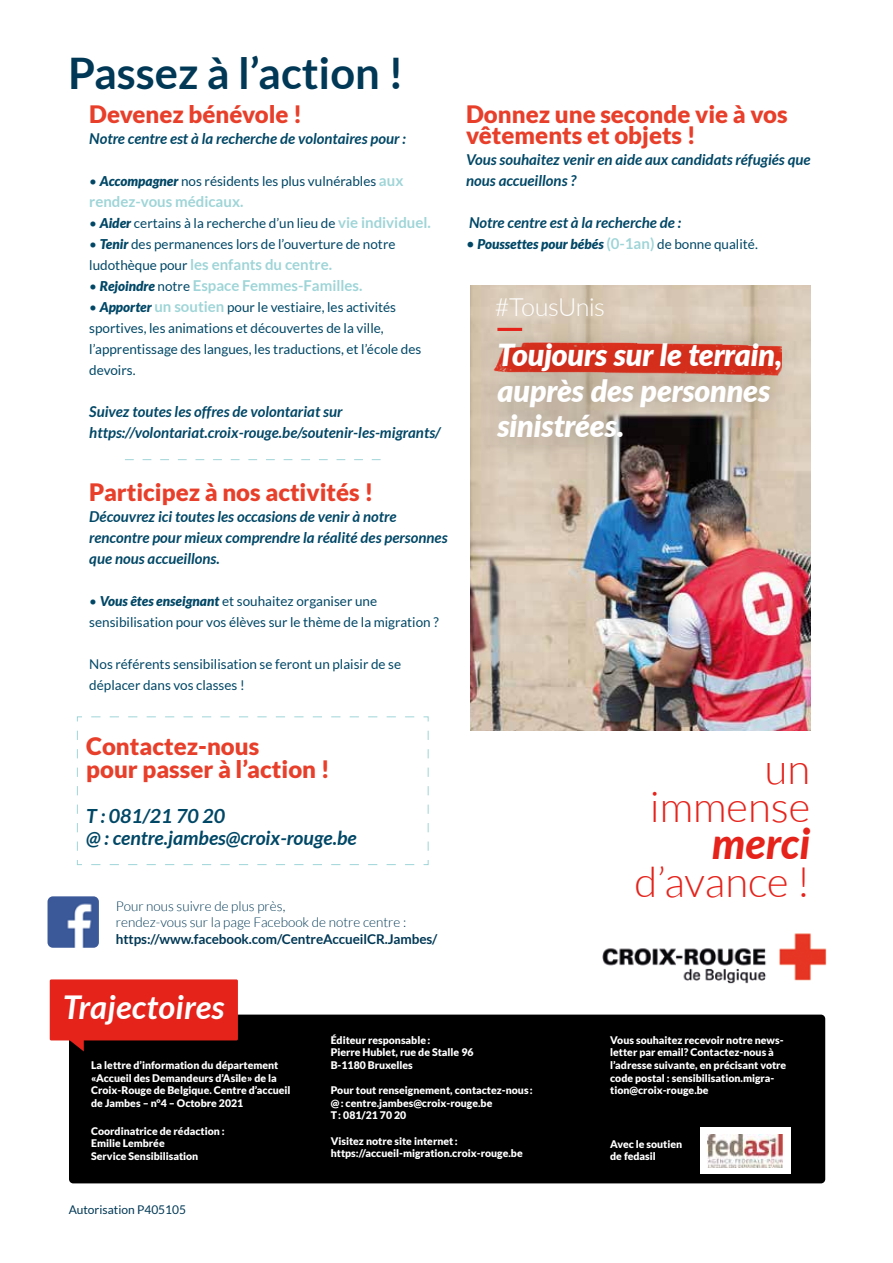
<style>
.page{position:relative;width:893px;height:1263px;background:#fff}
.page>*{position:absolute;margin:0;border:0;box-sizing:border-box;transform-origin:0 0}
.t1{font:700 43.5px "Lato";color:#003855}
.t2{font:300 42px/37.5px "Lato";color:#e5231b;text-align:right}
.t3{font:italic 800 42px "Lato";color:#e5231b}
.t4{font:italic 700 32.7px "Lato";letter-spacing:.01em;color:#fff}
.t5{font:italic 900 30.3px/35.7px "Lato";letter-spacing:-.01em;color:#fff}
.t6{font:300 25.2px "Lato";letter-spacing:-.02em;color:#fff}
.t7{font:900 24px/21px "Lato";color:#e83f2b}
.t8{font:italic 700 19.5px/22.5px "Lato";color:#004766}
.t9{font:italic 700 15px/21px "Lato";color:#004766}
.t10{font:700 15px "Lato";color:#9fd5d8}
.t11{font:13.5px/21px "Lato";color:#004766}
.t12{font:300 13.5px/16.5px "Lato";color:#003855}
.t13{font:700 13.5px "Lato";letter-spacing:-.005em;color:#003855}
.t14{font:italic 900 13.5px "Lato";color:#004766}
.t15{font:12px "Lato";color:#003855}
.t16{font:900 10.5px/12.6px "Lato";color:#fff}
.s1{font-weight:900;font-style:italic}
.s2{font-weight:700;font-size:15px;color:#9fd5d8}
.s3{font-weight:400;font-size:13.5px;color:#004766}
.s4{font-weight:900;font-style:italic;font-size:13.5px;color:#004766}
.s5{font-weight:400;font-style:normal;font-size:15px}
.s6{font-weight:700;font-style:normal;font-size:15px;color:#9fd5d8}
.s7{font-weight:400;font-style:normal}
</style>
<div class="page">
<div style="left:69px;top:1014px;width:756px;height:169px;background:#000;border-radius:4px"></div>
<div style="left:700px;top:1127px;width:90px;height:46px;background:#fff"></div>
<img style="left:707px;top:1135px;width:75px;height:32px">
<div style="left:50px;top:979px;width:188px;height:61px;background:#e5231b"></div>
<svg style="left:69px;top:1040px;width:15px;height:11px"></svg>
<svg style="left:77px;top:716px;width:352px;height:149px"></svg>
<svg style="left:125px;top:459px;width:256px;height:1px"></svg>
<img style="left:602px;top:933px;width:225px;height:51px">
<img style="left:48px;top:896px;width:51px;height:52px">
<img style="left:470px;top:285px;width:340px;height:445px">
<div style="left:472px;top:317px;width:333px;height:147px;background:#000;opacity:.34"></div>
<hr style="left:497px;top:328px;width:25px;height:3px;background:#e5231b">
<h1 class="t1" style="left:68px;top:48px;width:337px">Passez à l’action !</h1>
<h3 class="t7" style="left:89px;top:103px;width:215px">Devenez bénévole !</h3>
<h3 class="t9" style="left:89px;top:128px;width:318px">Notre centre est à la recherche de volontaires pour :</h3>
<p class="t11" style="left:89px;top:170px;width:316px">• <span class="s1">Accompagner</span> nos résidents les plus vulnérables <span class="s2">aux</span></p>
<h3 class="t10" style="left:89px;top:193px;width:156px">rendez-vous médicaux.</h3>
<p class="t11" style="left:89px;top:212px;width:343px">• <span class="s1">Aider</span> certains à la recherche d’un lieu de <span class="s2">vie individuel.</span></p>
<p class="t11" style="left:89px;top:233px;width:308px">• <span class="s1">Tenir</span> des permanences lors de l’ouverture de notre</p>
<h3 class="t10" style="left:89px;top:256px;width:244px"><span class="s3">ludothèque pour</span> les enfants du centre.</h3>
<h3 class="t10" style="left:89px;top:277px;width:275px"><span class="s3">•</span> <span class="s4">Rejoindre</span> <span class="s3">notre</span> Espace Femmes-Familles.</h3>
<p class="t11" style="left:89px;top:296px;width:334px">• <span class="s1">Apporter</span> <span class="s2">un soutien</span> pour le vestiaire, les activités sportives, les animations et découvertes de la ville, l’apprentissage des langues, les traductions, et l’école des devoirs.</p>
<h3 class="t9" style="left:89px;top:401px;width:353px">Suivez toutes les offres de volontariat sur https://volontariat.croix-rouge.be/soutenir-les-migrants/</h3>
<h3 class="t7" style="left:89px;top:481px;width:286px">Participez à nos activités !</h3>
<h3 class="t9" style="left:89px;top:506px;width:360px">Découvrez ici toutes les occasions de venir à notre rencontre pour mieux comprendre la réalité des personnes que nous accueillons.</h3>
<p class="t11" style="left:89px;top:590px;width:351px">• <span class="s1">Vous êtes enseignant</span> et souhaitez organiser une sensibilisation pour vos élèves sur le thème de la migration ?</p>
<p class="t11" style="left:89px;top:653px;width:313px">Nos référents sensibilisation se feront un plaisir de se déplacer dans vos classes !</p>
<h3 class="t7" style="left:86px;top:735px;width:245px;line-height:22.5px">Contactez-nous<br>pour passer à l’action !</h3>
<h3 class="t8" style="left:86px;top:805px;width:272px">T : 081/21 70 20<br>@ : centre.jambes@croix-rouge.be</h3>
<p class="t12" style="left:116px;top:898px;width:292px">Pour nous suivre de plus près,<br>rendez-vous sur la page Facebook de notre centre :</p>
<p class="t13" style="left:116px;top:931px;width:323px">https://www.facebook.com/CentreAccueilCR.Jambes/</p>
<h3 class="t7" style="left:466px;top:103px;width:323px">Donnez une seconde vie à vos vêtements et objets !</h3>
<h3 class="t9" style="left:466px;top:149px;width:346px">Vous souhaitez venir en aide aux candidats réfugiés que nous accueillons ?</h3>
<h3 class="t9" style="left:469px;top:212px;width:214px">Notre centre est à la recherche de :</h3>
<p class="t14" style="left:466px;top:236px;width:293px"><span class="s5">•</span> Poussettes pour bébés <span class="s6">(0-1an)</span> <span class="s7">de bonne qualité.</span></p>
<h3 class="t6" style="left:495px;top:290px;width:112px">#TousUnis</h3>
<h3 class="t5" style="left:497px;top:336px;width:287px">Toujours sur le terrain, auprès des personnes sinistrées.</h3>
<h2 class="t2" style="left:650px;top:751px;width:162px">un immense</h2>
<h2 class="t3" style="left:712px;top:813px;width:100px">merci</h2>
<h2 class="t2" style="left:635px;top:863px;width:177px">d’avance !</h2>
<h3 class="t4" style="left:63px;top:989px;width:163px">Trajectoires</h3>
<p class="t16" style="left:91px;top:1059px;width:201px">La lettre d’information du département «Accueil des Demandeurs d’Asile» de la Croix-Rouge de Belgique. Centre d’accueil de Jambes – n°4 – Octobre 2021</p>
<p class="t16" style="left:91px;top:1124px;width:135px">Coordinatrice de rédaction :<br>Emilie Lembrée<br>Service Sensibilisation</p>
<p class="t15" style="left:69px;top:1203px;width:119px">Autorisation P405105</p>
<p class="t16" style="left:331px;top:1033px;width:144px">Éditeur responsable:<br>Pierre Hublet, rue de Stalle 96<br>B-1180 Bruxelles</p>
<p class="t16" style="left:331px;top:1084px;width:204px">Pour tout renseignement, contactez-nous : @: centre.jambes@croix-rouge.be<br>T: 081/21 70 20</p>
<p class="t16" style="left:331px;top:1134px;width:193px">Visitez notre site internet : https://accueil-migration.croix-rouge.be</p>
<p class="t16" style="left:610px;top:1033px;width:178px">Vous souhaitez recevoir notre news&shy;letter par email? Contactez-nous à l’adresse suivante, en précisant votre code postal : sensibilisation.migra&shy;tion@croix-rouge.be</p>
<p class="t16" style="left:610px;top:1137px;width:74px">Avec le soutien de fedasil</p>
</div>
